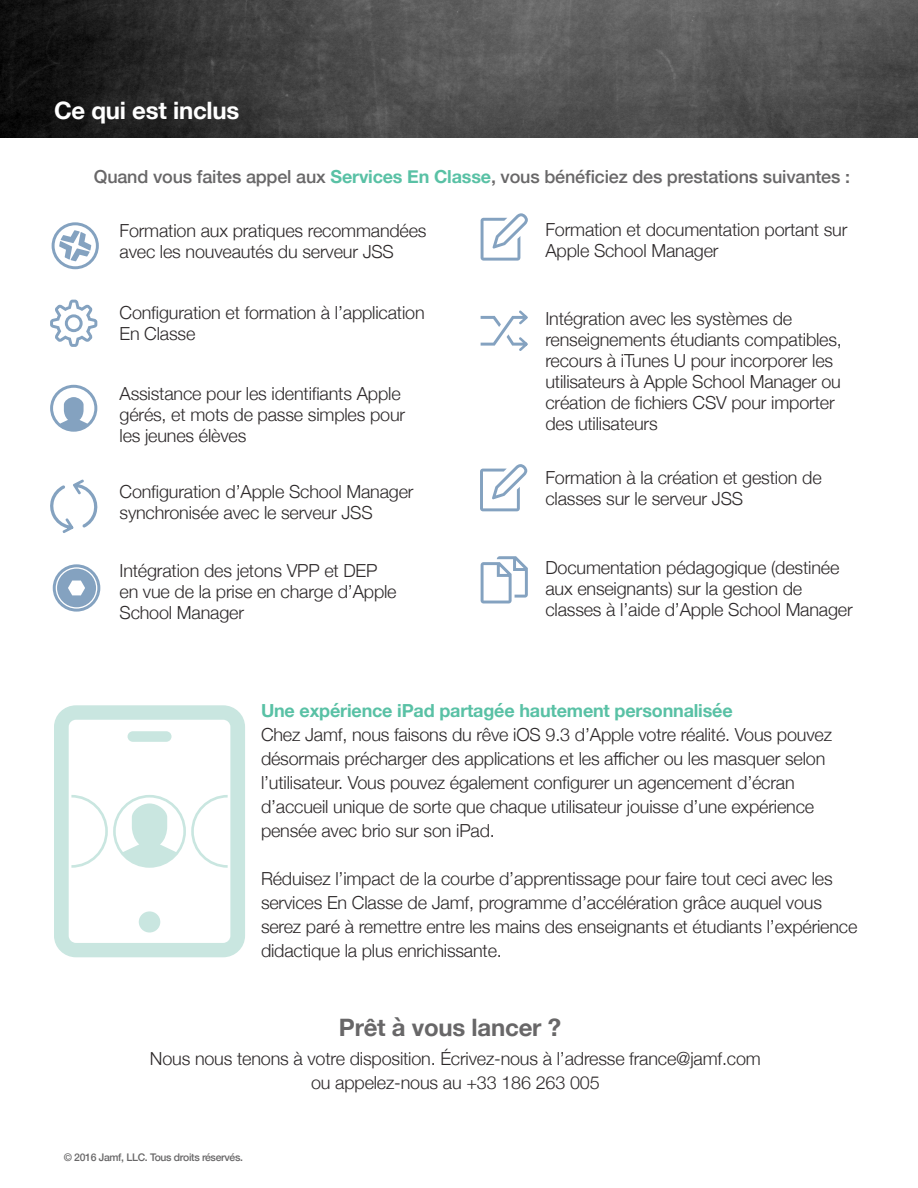
<style>
.page{position:relative;width:918px;height:1188px;background:#fff}
.page>*{position:absolute;margin:0;border:0;box-sizing:border-box;transform-origin:0 0}
.t1{font:700 24px "Helvetica Neue";letter-spacing:-.01em;color:#686768}
.t2{font:700 24px "Helvetica Neue";letter-spacing:-.01em;color:#fff}
.t3{font:300 18px/21px "Helvetica Neue";letter-spacing:-.01em;color:#2d292a}
.t4{font:500 18px "Helvetica Neue";letter-spacing:-.01em;color:#686768}
.t5{font:700 18px "Helvetica Neue";letter-spacing:-.01em;color:#59c1a5}
.Cover_Title{font:500 10.5px "Helvetica Neue";letter-spacing:-.03em;color:#686768}
.s1{font-weight:700;color:#59c1a5}
</style>
<div class="page">
<img style="left:0;top:0;width:918px;height:137px">
<svg style="left:481px;top:310px;width:47px;height:41px"></svg>
<svg style="left:50px;top:300px;width:47px;height:47px"></svg>
<svg style="left:480px;top:464px;width:47px;height:47px"></svg>
<svg style="left:481px;top:556px;width:47px;height:47px"></svg>
<svg style="left:54px;top:705px;width:191px;height:252px"></svg>
<div style="left:128px;top:731px;width:44px;height:11px;background:#c9e6e0;border-radius:5px"></div>
<div style="left:139px;top:911px;width:21px;height:22px;background:#c9e6e0;border-radius:50%"></div>
<svg style="left:71px;top:795px;width:157px;height:73px"></svg>
<svg style="left:50px;top:479px;width:48px;height:54px"></svg>
<svg style="left:53px;top:564px;width:47px;height:48px"></svg>
<svg style="left:52px;top:222px;width:47px;height:47px"></svg>
<svg style="left:481px;top:213px;width:47px;height:48px"></svg>
<svg style="left:50px;top:385px;width:47px;height:47px"></svg>
<p class="t2" style="left:54px;top:91px;width:187px">Ce qui est inclus</p>
<p class="t4" style="left:94px;top:162px;width:758px">Quand vous faites appel aux <span class="s1">Services En Classe</span>, vous bénéficiez des prestations suivantes :</p>
<p class="t3" style="left:120px;top:219px;width:309px">Formation aux pratiques recommandées avec les nouveautés du serveur JSS</p>
<p class="t3" style="left:120px;top:300px;width:307px">Configuration et formation à l’application<br>En Classe</p>
<p class="t3" style="left:120px;top:381px;width:287px">Assistance pour les identifiants Apple gérés, et mots de passe simples pour les jeunes élèves</p>
<p class="t3" style="left:120px;top:479px;width:296px">Configuration d’Apple School Manager synchronisée avec le serveur JSS</p>
<p class="t3" style="left:120px;top:559px;width:279px">Intégration des jetons VPP et DEP en vue de la prise en charge d’Apple<br>School Manager</p>
<p class="t3" style="left:545px;top:217px;width:304px">Formation et documentation portant sur<br>Apple School Manager</p>
<p class="t3" style="left:545px;top:307px;width:298px">Intégration avec les systèmes de renseignements étudiants compatibles, recours à iTunes U pour incorporer les utilisateurs à Apple School Manager ou création de fichiers CSV pour importer des utilisateurs</p>
<p class="t3" style="left:545px;top:466px;width:278px">Formation à la création et gestion de classes sur le serveur JSS</p>
<p class="t3" style="left:545px;top:555px;width:309px">Documentation pédagogique (destinée aux enseignants) sur la gestion de classes à l’aide d’Apple School Manager</p>
<p class="t5" style="left:261px;top:696px;width:473px">Une expérience iPad partagée hautement personnalisée</p>
<p class="t3" style="left:261px;top:721px;width:573px;line-height:24px">Chez Jamf, nous faisons du rêve iOS 9.3 d’Apple votre réalité. Vous pouvez désormais précharger des applications et les afficher ou les masquer selon l’utilisateur. Vous pouvez également configurer un agencement d’écran d’accueil unique de sorte que chaque utilisateur jouisse d’une expérience pensée avec brio sur son iPad.</p>
<p class="t3" style="left:261px;top:865px;width:598px;line-height:24px">Réduisez l’impact de la courbe d’apprentissage pour faire tout ceci avec les services En Classe de Jamf, programme d’accélération grâce auquel vous serez paré à remettre entre les mains des enseignants et étudiants l’expérience didactique la plus enrichissante.</p>
<p class="t1" style="left:339px;top:1009px;width:224px">Prêt à vous lancer ?</p>
<p class="t3" style="left:150px;top:1047px;width:613px">Nous nous tenons à votre disposition. Écrivez-nous à l’adresse france@jamf.com</p>
<p class="t3" style="left:311px;top:1071px;width:290px">ou appelez-nous au +33 186 263 005</p>
<p class="Cover_Title" style="left:64px;top:1149px;width:181px">© 2016 Jamf, LLC. Tous droits réservés.</p>
</div>
